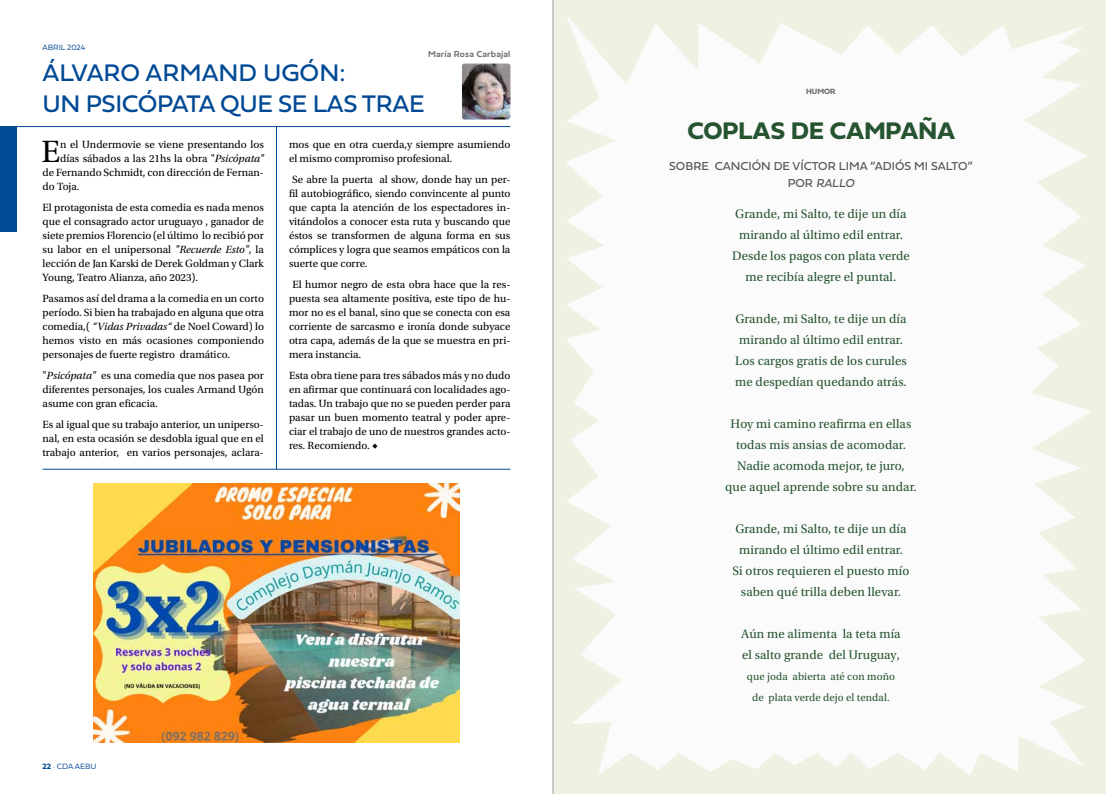
<style>
.page{position:relative;width:1106px;height:794px;background:#fff}
.page>*{position:absolute;margin:0;border:0;box-sizing:border-box;transform-origin:0 0}
.t1{font:32.4px "Utopia Std";color:#000}
.t2{font:25px/31px "Fieldwork Geo Regular";letter-spacing:-.015em;color:#004994}
.t3{font:25px "Fieldwork Geo Bold";color:#265430}
.t4{font:13px/21px "Utopia Std";letter-spacing:.01em;color:#265430;text-align:center}
.t5{font:12px "Fieldwork Hum";color:#575756}
.t6{font:italic 12px "Fieldwork";color:#575756}
.t7{font:11px/14px "Utopia Std";color:#000;text-align:justify}
.t8{font:11px/21px "Utopia Std";letter-spacing:.01em;color:#265430;text-align:center}
.t9{font:700 9px "Fieldwork Hum Demi";letter-spacing:.015em;color:#706f6f}
.t10{font:8px "Fieldwork Geo Light";color:#004994}
.t11{font:700 8px "Fieldwork Hum";color:#706f6f}
.s1{font-style:italic}
.s2{font-family:"Fieldwork Geo Bold"}
.s3{font-family:"Fieldwork Hum";font-style:normal}
</style>
<div class="page">
<img style="left:462px;top:64px;width:48px;height:56px">
<img style="left:94px;top:484px;width:365px;height:259px">
<hr style="left:43px;top:469px;width:467px;height:1px;background:#004994">
<div style="left:553px;top:0;width:553px;height:794px;background:#edf2e2"></div>
<svg style="left:566px;top:15px;width:525px;height:760px;fill:#fbfbfb"></svg>
<hr style="left:0;top:126px;width:510px;height:1px;background:#004994">
<hr style="left:276px;top:126px;width:1px;height:344px;background:#004994">
<div style="left:0;top:126px;width:16px;height:105px;background:#004994"></div>
<hr style="left:552px;top:0;width:1px;height:794px;background:#9d9d9c">
<p class="t10" style="left:43px;top:41px;width:44px">ABRIL 2024</p>
<p class="t9" style="left:428px;top:46px;width:84px">María Rosa Carbajal</p>
<h2 class="t2" style="left:43px;top:56px;width:383px">ÁLVARO ARMAND UGÓN:<br>UN PSICÓPATA QUE SE LAS TRAE</h2>
<h1 class="t1" style="left:41px;top:134px;width:20px">E</h1>
<p class="t7" style="left:60px;top:137px;width:205px">n el Undermovie se viene presentando los</p>
<p class="t7" style="left:289px;top:137px;width:223px">mos que en otra cuerda,y siempre asumiendo el mismo compromiso profesional.</p>
<p class="t7" style="left:289px;top:172px;width:223px">Se abre la puerta al show, donde hay un per&shy;fil autobiográfico, siendo convincente al punto que capta la atención de los espectadores in&shy;vitándolos a conocer esta ruta y buscando que éstos se transformen de alguna forma en sus cómplices y logra que seamos empáticos con la suerte que corre.</p>
<p class="t7" style="left:289px;top:277px;width:223px;text-indent:3px">El humor negro de esta obra hace que la res&shy;puesta sea altamente positiva, este tipo de hu&shy;mor no es el banal, sino que se conecta con esa corriente de sarcasmo e ironía donde subyace otra capa, además de la que se muestra en pri&shy;mera instancia.</p>
<p class="t7" style="left:289px;top:368px;width:223px">Esta obra tiene para tres sábados más y no dudo en afirmar que continuará con localidades ago&shy;tadas. Un trabajo que no se pueden perder para pasar un buen momento teatral y poder apre&shy;ciar el trabajo de uno de nuestros grandes acto&shy;res. Recomiendo. ◆</p>
<p class="t7" style="left:60px;top:151px;width:205px">días sábados a las 21hs la obra "<span class="s1">Psicópata"</span></p>
<p class="t7" style="left:43px;top:165px;width:223px">de Fernando Schmidt, con dirección de Fernan-</p>
<p class="t7" style="left:43px;top:179px;width:39px">do Toja.</p>
<p class="t7" style="left:43px;top:200px;width:223px">El protagonista de esta comedia es nada menos que el consagrado actor uruguayo , ganador de siete premios Florencio (el último lo recibió por su labor en el unipersonal <span class="s1">"Recuerde Esto"</span>, la lección de Jan Karski de Derek Goldman y Clark Young, Teatro Alianza, año 2023).</p>
<p class="t7" style="left:43px;top:291px;width:223px">Pasamos así del drama a la comedia en un corto período. Si bien ha trabajado en alguna que otra comedia,( <span class="s1">“Vidas Privadas“</span> de Noel Coward) lo hemos visto en más ocasiones componiendo personajes de fuerte registro dramático.</p>
<p class="t7" style="left:43px;top:368px;width:223px">"<span class="s1">Psicópata"</span> es una comedia que nos pasea por diferentes personajes, los cuales Armand Ugón asume con gran eficacia.</p>
<p class="t7" style="left:43px;top:417px;width:223px">Es al igual que su trabajo anterior, un uniperso&shy;nal, en esta ocasión se desdobla igual que en el trabajo anterior, en varios personajes, aclara-</p>
<p class="t10" style="left:43px;top:760px;width:56px"><span class="s2">22</span> · CDA AEBU</p>
<p class="t11" style="left:806px;top:85px;width:31px">HUMOR</p>
<h2 class="t3" style="left:687px;top:111px;width:269px">COPLAS DE CAMPAÑA</h2>
<p class="t5" style="left:669px;top:157px;width:305px">SOBRE CANCIÓN DE VÍCTOR LIMA “ADIÓS MI SALTO”</p>
<p class="t6" style="left:787px;top:174px;width:68px"><span class="s3">POR</span> RALLO</p>
<p class="t4" style="left:732px;top:203px;width:179px">Grande, mi Salto, te dije un día mirando al último edil entrar.<br>Desde los pagos con plata verde me recibía alegre el puntal.</p>
<p class="t4" style="left:735px;top:308px;width:173px">Grande, mi Salto, te dije un día mirando al último edil entrar.<br>Los cargos gratis de los curules me despedían quedando atrás.</p>
<p class="t4" style="left:725px;top:413px;width:193px">Hoy mi camino reafirma en ellas todas mis ansias de acomodar.<br>Nadie acomoda mejor, te juro, que aquel aprende sobre su andar.</p>
<p class="t4" style="left:732px;top:518px;width:178px">Grande, mi Salto, te dije un día mirando el último edil entrar.<br>Si otros requieren el puesto mío saben qué trilla deben llevar.</p>
<p class="t4" style="left:741px;top:623px;width:161px;text-align:left">Aún me alimenta la teta mía el salto grande del Uruguay,</p>
<p class="t8" style="left:747px;top:666px;width:150px">que joda abierta até con moño de plata verde dejo el tendal.</p>
</div>
